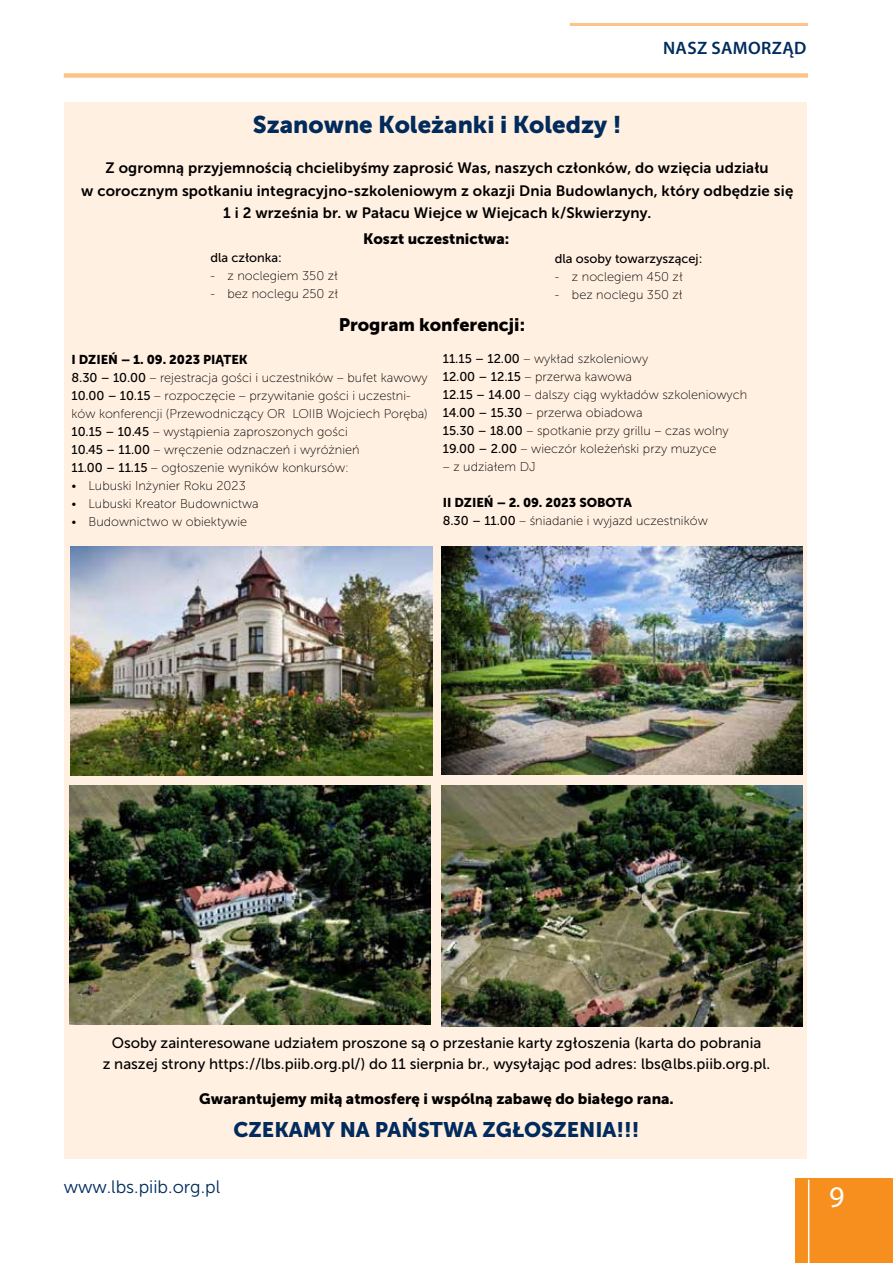
<style>
.page{position:relative;width:893px;height:1263px;background:#fff}
.page>*{position:absolute;margin:0;border:0;box-sizing:border-box;transform-origin:0 0}
.t1{font:30px "Myriad Pro";color:#fff}
.t2{font:24px "Museo Sans 900";color:#002b5c}
.t3{font:21px "Museo Sans 900";color:#002b5c}
.t4{font:18px "Museo Sans 300";color:#002b5c}
.t5{font:18px "Museo Sans 900";color:#000}
.t6{font:600 18px "Myriad Pro";letter-spacing:.02em;color:#002b5c}
.t7{font:15px/22.5px "Museo Sans 700";letter-spacing:.01em;color:#000;text-align:center}
.t8{font:15px/21px "Museo Sans 500";color:#000;text-align:center}
.t9{font:15px "Museo Sans 900";color:#000}
.t10{font:12.75px/18px "Museo Sans 100";color:#000}
.t11{font:12.75px "Museo Sans 900";color:#000}
.t12{font:12.75px "Museo Sans 500";color:#000}
.s1{font-family:"Museo Sans 500"}
</style>
<div class="page">
<div style="left:795px;top:1178px;width:98px;height:85px;background:#f78f1e"></div>
<hr style="left:808px;top:1179px;width:1px;height:84px;background:#fff">
<hr style="left:570px;top:23px;width:238px;height:3px;background:#fdc388">
<div style="left:64px;top:73px;width:744px;height:5px;background:#fdc388"></div>
<div style="left:64px;top:102px;width:743px;height:1057px;background:#fff0e1"></div>
<img style="left:71px;top:546px;width:361px;height:229px">
<img style="left:441px;top:546px;width:362px;height:228px">
<img style="left:69px;top:785px;width:362px;height:240px">
<img style="left:441px;top:786px;width:362px;height:240px">
<h3 class="t6" style="left:663px;top:36px;width:24px">NASZ</h3>
<h3 class="t6" style="left:711px;top:36px;width:49px">SAMORZ</h3>
<h3 class="t6" style="left:782px;top:36px;width:26px">ĄD</h3>
<h2 class="t2" style="left:253px;top:111px;width:370px">Szanowne Koleżanki i Koledzy !</h2>
<p class="t7" style="left:81px;top:157px;width:714px">Z ogromną przyjemnością chcielibyśmy zaprosić Was, naszych członków, do wzięcia udziału<br>w corocznym spotkaniu integracyjno-szkoleniowym z okazji Dnia Budowlanych, który odbędzie się<br>1 i 2 września br. w Pałacu Wiejce w Wiejcach k/Skwierzyny.</p>
<p class="t12" style="left:210px;top:250px;width:73px">dla członka:</p>
<p class="t10" style="left:210px;top:266px;width:129px">- z noclegiem 350 zł</p>
<p class="t10" style="left:210px;top:284px;width:129px">- bez noclegu 250 zł</p>
<p class="t9" style="left:363px;top:230px;width:148px">Koszt uczestnictwa:</p>
<h3 class="t5" style="left:339px;top:314px;width:188px">Program konferencji:</h3>
<p class="t12" style="left:555px;top:252px;width:149px">dla osoby towarzyszącej:</p>
<p class="t10" style="left:555px;top:268px;width:129px">- z noclegiem 450 zł</p>
<p class="t10" style="left:555px;top:286px;width:129px">- bez noclegu 350 zł</p>
<p class="t11" style="left:71px;top:352px;width:178px">I DZIEŃ – 1. 09. 2023 PIĄTEK</p>
<p class="t10" style="left:71px;top:369px;width:358px"><span class="s1">8.30 – 10.00</span> – rejestracja gości i uczestników – bufet kawowy <span class="s1">10.00 – 10.15</span> – rozpoczęcie – przywitanie gości i uczestni&shy;ków konferencji (Przewodniczący OR LOIIB Wojciech Poręba)<br><span class="s1">10.15 – 10.45</span> – wystąpienia zaproszonych gości<br><span class="s1">10.45 – 11.00</span> – wręczenie odznaczeń i wyróżnień<br><span class="s1">11.00 – 11.15</span> – ogłoszenie wyników konkursów:</p>
<p class="t10" style="left:71px;top:477px;width:176px">• Lubuski Inżynier Roku 2023</p>
<p class="t10" style="left:71px;top:495px;width:189px">• Lubuski Kreator Budownictwa</p>
<p class="t10" style="left:71px;top:513px;width:177px">• Budownictwo w obiektywie</p>
<p class="t10" style="left:443px;top:350px;width:306px"><span class="s1">11.15 – 12.00</span> – wykład szkoleniowy<br><span class="s1">12.00 – 12.15</span> – przerwa kawowa<br><span class="s1">12.15 – 14.00</span> – dalszy ciąg wykładów szkoleniowych <span class="s1">14.00 – 15.30</span> – przerwa obiadowa<br><span class="s1">15.30 – 18.00</span> – spotkanie przy grillu – czas wolny <span class="s1">19.00 – 2.00</span> – wieczór koleżeński przy muzyce</p>
<p class="t10" style="left:443px;top:458px;width:95px">– z udziałem DJ</p>
<p class="t11" style="left:443px;top:495px;width:191px">II DZIEŃ – 2. 09. 2023 SOBOTA</p>
<p class="t10" style="left:443px;top:512px;width:267px"><span class="s1">8.30 – 11.00</span> – śniadanie i wyjazd uczestników</p>
<p class="t8" style="left:103px;top:1033px;width:669px">Osoby zainteresowane udziałem proszone są o przesłanie karty zgłoszenia (karta do pobrania<br>z naszej strony https://lbs.piib.org.pl/) do 11 sierpnia br., wysyłając pod adres: lbs@lbs.piib.org.pl.</p>
<p class="t9" style="left:199px;top:1090px;width:476px">Gwarantujemy miłą atmosferę i wspólną zabawę do białego rana.</p>
<h3 class="t3" style="left:233px;top:1117px;width:408px">CZEKAMY NA PAŃSTWA ZGŁOSZENIA!!!</h3>
<h3 class="t4" style="left:64px;top:1177px;width:158px">www.lbs.piib.org.pl</h3>
<h1 class="t1" style="left:829px;top:1179px;width:17px">9</h1>
</div>
